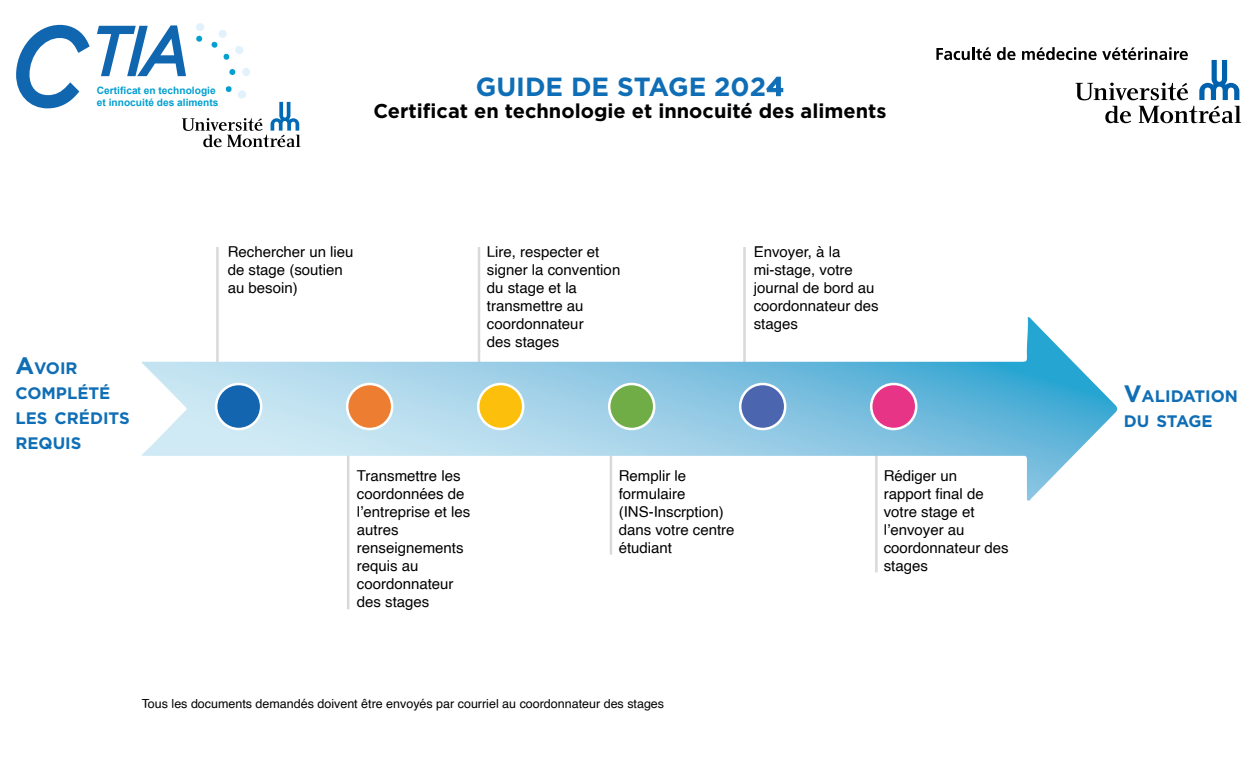
<style>
.page{position:relative;width:1260px;height:765px;background:#fff}
.page>*{position:absolute;margin:0;border:0;box-sizing:border-box;transform-origin:0 0}
.t1{font:700 26.25px "Gotham";color:#0f6eb5}
.t2{font:700 20px "Gotham";color:#000}
.t3{font:700 16.62px/25px "Gotham";color:#0f6eb5}
.t4{font:15px/18px "Helvetica";color:#000}
.t5{font:12.5px "Helvetica";color:#000}
.t6{font:700 10.12px/12.2px "Arial";color:#039fcf}
.s1{font-size:23.75px}
</style>
<div class="page">
<svg style="left:16px;top:25px;width:74px;height:83px"></svg>
<svg style="left:97px;top:25px;width:89px;height:51px"></svg>
<div style="left:238px;top:90px;width:8px;height:9px;background:#e1f2fd;border-radius:50%"></div>
<div style="left:242px;top:68px;width:8px;height:8px;background:#e1f2fd;border-radius:50%"></div>
<div style="left:219px;top:30px;width:8px;height:8px;background:#e1f2fd;border-radius:50%"></div>
<div style="left:235px;top:46px;width:8px;height:8px;background:#e1f2fd;border-radius:50%"></div>
<div style="left:196px;top:23px;width:8px;height:8px;background:#e1f2fd;border-radius:50%"></div>
<svg style="left:196px;top:36px;width:6px;height:6px"></svg>
<svg style="left:229px;top:69px;width:6px;height:6px"></svg>
<svg style="left:211px;top:42px;width:6px;height:6px"></svg>
<svg style="left:224px;top:54px;width:5px;height:6px"></svg>
<svg style="left:226px;top:86px;width:6px;height:6px"></svg>
<svg style="left:182px;top:102px;width:119px;height:45px"></svg>
<svg style="left:1199px;top:60px;width:40px;height:40px"></svg>
<svg style="left:1075px;top:83px;width:113px;height:17px"></svg>
<svg style="left:1105px;top:106px;width:26px;height:17px"></svg>
<svg style="left:1139px;top:106px;width:102px;height:17px"></svg>
<svg style="left:936px;top:47px;width:55px;height:13px"></svg>
<svg style="left:997px;top:47px;width:19px;height:13px"></svg>
<svg style="left:1022px;top:47px;width:166px;height:13px"></svg>
<hr style="left:216px;top:247px;width:3px;height:124px;background:#d9d9d9">
<hr style="left:478px;top:247px;width:2px;height:124px;background:#d9d9d9">
<hr style="left:743px;top:247px;width:3px;height:124px;background:#d9d9d9">
<hr style="left:347px;top:451px;width:2px;height:158px;background:#d9d9d9">
<hr style="left:610px;top:434px;width:2px;height:121px;background:#d9d9d9">
<hr style="left:875px;top:452px;width:3px;height:120px;background:#d9d9d9">
<svg style="left:142px;top:317px;width:976px;height:184px"></svg>
<div style="left:347px;top:384px;width:45px;height:45px;background:#ed7d31;border-radius:50%"></div>
<div style="left:346px;top:383px;width:47px;height:47px;border:2px solid #fff;border-radius:50%"></div>
<div style="left:216px;top:384px;width:45px;height:45px;background:#1465af;border-radius:50%"></div>
<div style="left:215px;top:383px;width:47px;height:47px;border:2px solid #fff;border-radius:50%"></div>
<div style="left:478px;top:384px;width:45px;height:45px;background:#fcbf0b;border-radius:50%"></div>
<div style="left:477px;top:383px;width:47px;height:47px;border:2px solid #fff;border-radius:50%"></div>
<div style="left:871px;top:384px;width:45px;height:45px;background:#e83486;border-radius:50%"></div>
<div style="left:870px;top:383px;width:47px;height:47px;border:2px solid #fff;border-radius:50%"></div>
<div style="left:609px;top:384px;width:45px;height:45px;background:#70ad47;border-radius:50%"></div>
<div style="left:608px;top:383px;width:47px;height:47px;border:2px solid #fff;border-radius:50%"></div>
<div style="left:740px;top:384px;width:45px;height:45px;background:#4b66ae;border-radius:50%"></div>
<div style="left:739px;top:383px;width:47px;height:47px;border:2px solid #fff;border-radius:50%"></div>
<p class="t6" style="left:97px;top:84px;width:123px">Certificat en technologie et innocuité des aliments</p>
<h1 class="t1" style="left:476px;top:69px;width:310px">GUIDE DE STAGE 2024</h1>
<h2 class="t2" style="left:373px;top:98px;width:515px">Certificat en technologie et innocuité des aliments</h2>
<p class="t3" style="left:15px;top:356px;width:116px"><span class="s1">A</span>VOIR<br>COMPLÉTÉ<br>LES CRÉDITS<br>REQUIS</p>
<p class="t4" style="left:228px;top:244px;width:127px">Rechercher un lieu de stage (soutien au besoin)</p>
<p class="t4" style="left:487px;top:244px;width:135px">Lire, respecter et signer la convention du stage et la transmettre au coordonnateur<br>des stages</p>
<p class="t4" style="left:754px;top:244px;width:127px">Envoyer, à la mi-stage, votre journal de bord au coordonnateur des stages</p>
<p class="t4" style="left:357px;top:467px;width:115px">Transmettre les coordonnées de l’entreprise et les autres renseignements requis au coordonnateur des stages</p>
<p class="t4" style="left:619px;top:467px;width:117px">Remplir le formulaire (INS-Inscrption) dans votre centre étudiant</p>
<p class="t4" style="left:884px;top:467px;width:127px">Rédiger un<br>rapport final de votre stage et l’envoyer au coordonnateur des stages</p>
<p class="t5" style="left:142px;top:694px;width:524px">Tous les documents demandés doivent être envoyés par courriel au coordonnateur des stages</p>
<p class="t3" style="left:1124px;top:383px;width:116px"><span class="s1">V</span>ALIDATION<br>DU STAGE</p>
</div>
